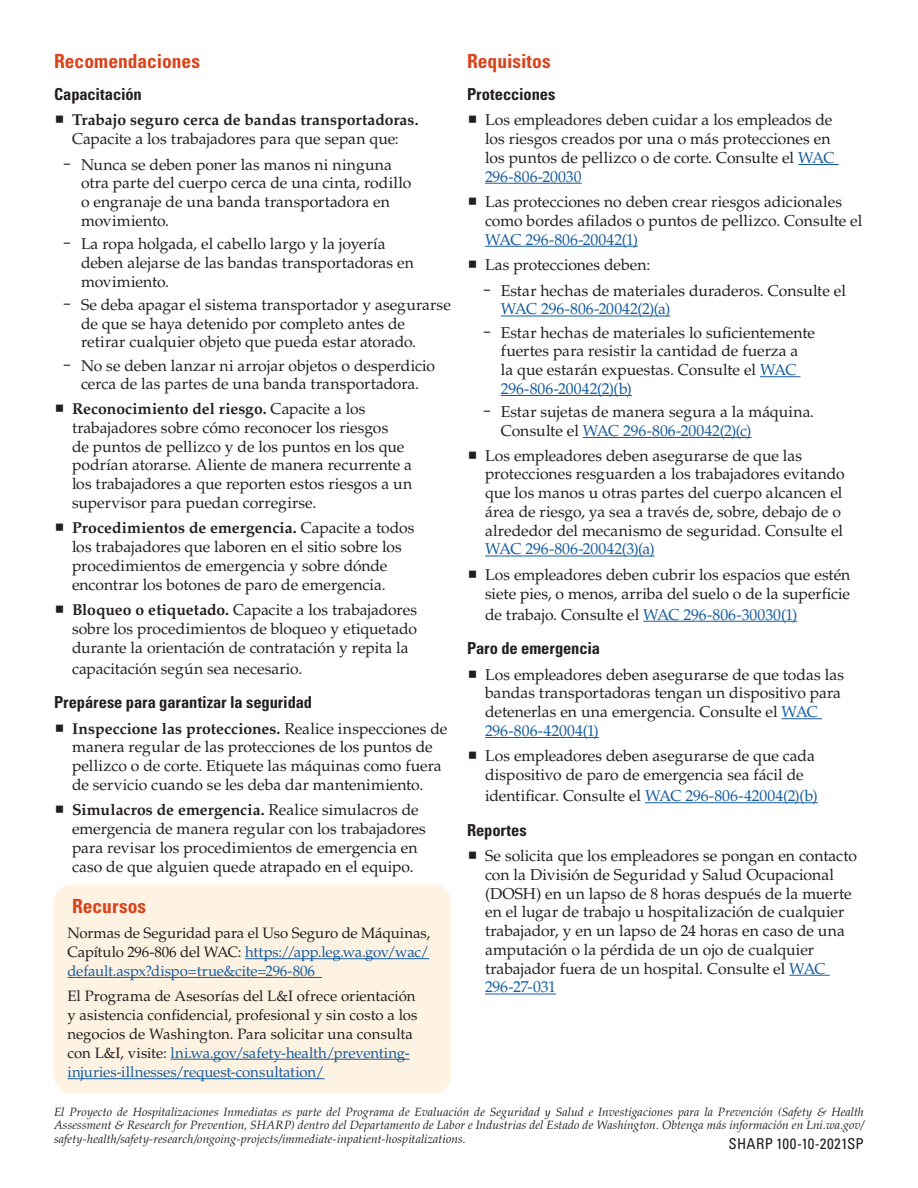
<style>
.page{position:relative;width:918px;height:1188px;background:#fff}
.page>*{position:absolute;margin:0;border:0;box-sizing:border-box;transform-origin:0 0}
.Body{font:700 condensed 19.5px "Univers LT Std";color:#d8441c}
.Headings_Base{font:700 condensed 19.5px "Univers LT Std";color:#d8441c}
.Body-2{font:700 condensed 16.5px "Univers LT Std";letter-spacing:-.005em;color:#231f20}
.Bulleted_List_-_11{font:15.75px/18.8px "Palatino LT Std";letter-spacing:-.005em;color:#231f20}
.Bulleted_List_Level{font:15.75px/18.8px "Palatino LT Std";color:#231f20}
.Bulleted_List_-_11-2{font:700 15.75px/18.8px "Palatino LT Std";color:#231f20}
.Headings_Base-2{font:15px/18.9px "Palatino LT Std";letter-spacing:-.005em;color:#231f20;text-align:justify}
.Publication_Number{font:condensed 15px "Univers LT Std";letter-spacing:.01em;color:#231f20}
.ADA_Statement{font:italic 12px/13.5px "Palatino LT Std";letter-spacing:.005em;color:#231f20;text-align:justify}
.s1{font-weight:400}
.s2{font-family:"Univers LT Std";font-size:14.4px}
.s3{font-weight:700}
.s4{color:#175d9e}
</style>
<div class="page">
<hr style="left:798px;top:164px;width:41px;height:1px;background:#175d9e">
<hr style="left:485px;top:183px;width:97px;height:1px;background:#175d9e">
<hr style="left:485px;top:246px;width:153px;height:1px;background:#175d9e">
<hr style="left:501px;top:316px;width:169px;height:1px;background:#175d9e">
<hr style="left:760px;top:376px;width:40px;height:1px;background:#175d9e">
<hr style="left:501px;top:395px;width:131px;height:1px;background:#175d9e">
<hr style="left:583px;top:437px;width:169px;height:1px;background:#175d9e">
<hr style="left:485px;top:556px;width:170px;height:1px;background:#175d9e">
<hr style="left:643px;top:621px;width:154px;height:1px;background:#175d9e">
<hr style="left:782px;top:718px;width:40px;height:1px;background:#175d9e">
<hr style="left:485px;top:737px;width:114px;height:1px;background:#175d9e">
<hr style="left:645px;top:802px;width:173px;height:1px;background:#175d9e">
<hr style="left:789px;top:975px;width:41px;height:1px;background:#175d9e">
<hr style="left:485px;top:994px;width:71px;height:1px;background:#175d9e">
<div style="left:54px;top:884px;width:397px;height:210px;background:#fef2e3;border-radius:18px"></div>
<hr style="left:245px;top:958px;width:184px;height:1px;background:#175d9e">
<hr style="left:68px;top:977px;width:254px;height:1px;background:#175d9e">
<hr style="left:171px;top:1059px;width:239px;height:1px;background:#175d9e">
<hr style="left:68px;top:1078px;width:257px;height:1px;background:#175d9e">
<p class="Body" style="left:54px;top:49px;width:148px">Recomendaciones</p>
<p class="Body-2" style="left:54px;top:84px;width:89px">Capacitación</p>
<p class="Bulleted_List_-_11-2" style="left:72px;top:111px;width:348px">Trabajo seguro cerca de bandas transportadoras.<br><span class="s1">Capacite a los trabajadores para que sepan que:</span></p>
<p class="Bulleted_List_Level" style="left:81px;top:155px;width:332px;text-indent:-18px"><span class="s2">-</span> Nunca se deben poner las manos ni ninguna otra parte del cuerpo cerca de una cinta, rodillo o engranaje de una banda transportadora en movimiento.</p>
<p class="Bulleted_List_Level" style="left:81px;top:235px;width:335px;text-indent:-18px"><span class="s2">-</span> La ropa holgada, el cabello largo y la joyería deben alejarse de las bandas transportadoras en movimiento.</p>
<p class="Bulleted_List_Level" style="left:81px;top:295px;width:371px;text-indent:-18px"><span class="s2">-</span> Se deba apagar el sistema transportador y asegurarse de que se haya detenido por completo antes de retirar cualquier objeto que pueda estar atorado.</p>
<p class="Bulleted_List_Level" style="left:63px;top:356px;width:374px;text-align:center"><span class="s2">-</span> No se deben lanzar ni arrojar objetos o desperdicio cerca de las partes de una banda transportadora.</p>
<p class="Bulleted_List_-_11" style="left:72px;top:400px;width:342px"><span class="s3">Reconocimiento del riesgo.</span> Capacite a los trabajadores sobre cómo reconocer los riesgos<br>de puntos de pellizco y de los puntos en los que podrían atorarse. Aliente de manera recurrente a los trabajadores a que reporten estos riesgos a un supervisor para puedan corregirse.</p>
<p class="Bulleted_List_-_11" style="left:72px;top:519px;width:344px"><span class="s3">Procedimientos de emergencia.</span> Capacite a todos los trabajadores que laboren en el sitio sobre los procedimientos de emergencia y sobre dónde encontrar los botones de paro de emergencia.</p>
<p class="Bulleted_List_-_11" style="left:72px;top:601px;width:347px;text-align:justify"><span class="s3">Bloqueo o etiquetado.</span> Capacite a los trabajadores sobre los procedimientos de bloqueo y etiquetado durante la orientación de contratación y repita la</p>
<p class="Bulleted_List_-_11" style="left:72px;top:659px;width:232px">capacitación según sea necesario.</p>
<p class="Body-2" style="left:54px;top:692px;width:260px">Prepárese para garantizar la seguridad</p>
<p class="Bulleted_List_-_11" style="left:72px;top:719px;width:377px"><span class="s3">Inspeccione las protecciones.</span> Realice inspecciones de manera regular de las protecciones de los puntos de pellizco o de corte. Etiquete las máquinas como fuera de servicio cuando se les deba dar mantenimiento.</p>
<p class="Bulleted_List_-_11" style="left:72px;top:801px;width:355px"><span class="s3">Simulacros de emergencia.</span> Realice simulacros de emergencia de manera regular con los trabajadores para revisar los procedimientos de emergencia en caso de que alguien quede atrapado en el equipo.</p>
<h3 class="Headings_Base" style="left:72px;top:894px;width:76px">Recursos</h3>
<h3 class="Headings_Base-2" style="left:68px;top:924px;width:364px">Normas de Seguridad para el Uso Seguro de Máquinas, Capítulo 296-806 del WAC: <span class="s4">https://app.leg.wa.gov/wac/ default.aspx?dispo=true&amp;cite=296-806</span></h3>
<h3 class="Headings_Base-2" style="left:68px;top:987px;width:352px;text-align:left">El Programa de Asesorías del L&amp;I ofrece orientación y asistencia confidencial, profesional y sin costo a los negocios de Washington. Para solicitar una consulta con L&amp;I, visite: <span class="s4">lni.wa.gov/safety-health/preventing&shy;injuries-illnesses/request-consultation/</span></h3>
<p class="Body" style="left:467px;top:49px;width:85px">Requisitos</p>
<p class="Body-2" style="left:467px;top:84px;width:90px">Protecciones</p>
<p class="Bulleted_List_-_11" style="left:485px;top:111px;width:351px">Los empleadores deben cuidar a los empleados de los riesgos creados por una o más protecciones en los puntos de pellizco o de corte. Consulte el <span class="s4">WAC 296-806-20030</span></p>
<p class="Bulleted_List_-_11" style="left:485px;top:193px;width:379px">Las protecciones no deben crear riesgos adicionales como bordes afilados o puntos de pellizco. Consulte el<br><span class="s4">WAC 296-806-20042(1)</span></p>
<p class="Bulleted_List_-_11" style="left:485px;top:256px;width:167px">Las protecciones deben:</p>
<p class="Bulleted_List_Level" style="left:501px;top:281px;width:347px;text-indent:-18px"><span class="s2">-</span> Estar hechas de materiales duraderos. Consulte el<br><span class="s4">WAC 296-806-20042(2)(a)</span></p>
<p class="Bulleted_List_Level" style="left:501px;top:323px;width:316px;text-indent:-18px"><span class="s2">-</span> Estar hechas de materiales lo suficientemente fuertes para resistir la cantidad de fuerza a<br>la que estarán expuestas. Consulte el <span class="s4">WAC 296-806-20042(2)(b)</span></p>
<p class="Bulleted_List_Level" style="left:501px;top:403px;width:315px;text-indent:-18px"><span class="s2">-</span> Estar sujetas de manera segura a la máquina.<br>Consulte el <span class="s4">WAC 296-806-20042(2)(c)</span></p>
<p class="Bulleted_List_-_11" style="left:485px;top:446px;width:361px">Los empleadores deben asegurarse de que las protecciones resguarden a los trabajadores evitando que los manos u otras partes del cuerpo alcancen el área de riesgo, ya sea a través de, sobre, debajo de o alrededor del mecanismo de seguridad. Consulte el <span class="s4">WAC 296-806-20042(3)(a)</span></p>
<p class="Bulleted_List_-_11" style="left:485px;top:565px;width:367px">Los empleadores deben cubrir los espacios que estén siete pies, o menos, arriba del suelo o de la superficie</p>
<p class="Bulleted_List_-_11" style="left:485px;top:605px;width:314px">de trabajo. Consulte el <span class="s4">WAC 296-806-30030(1)</span></p>
<p class="Body-2" style="left:467px;top:638px;width:135px">Paro de emergencia</p>
<p class="Bulleted_List_-_11" style="left:485px;top:665px;width:360px">Los empleadores deben asegurarse de que todas las bandas transportadoras tengan un dispositivo para detenerlas en una emergencia. Consulte el <span class="s4">WAC 296-806-42004(1)</span></p>
<p class="Bulleted_List_-_11" style="left:485px;top:747px;width:331px">Los empleadores deben asegurarse de que cada dispositivo de paro de emergencia sea fácil de</p>
<p class="Bulleted_List_-_11" style="left:485px;top:787px;width:334px">identificar. Consulte el <span class="s4">WAC 296-806-42004(2)(b)</span></p>
<p class="Body-2" style="left:467px;top:820px;width:61px">Reportes</p>
<p class="Bulleted_List_-_11" style="left:485px;top:847px;width:373px">Se solicita que los empleadores se pongan en contacto con la División de Seguridad y Salud Ocupacional (DOSH) en un lapso de 8 horas después de la muerte en el lugar de trabajo u hospitalización de cualquier trabajador, y en un lapso de 24 horas en caso de una amputación o la pérdida de un ojo de cualquier trabajador fuera de un hospital. Consulte el <span class="s4">WAC 296-27-031</span></p>
<p class="ADA_Statement" style="left:54px;top:1105px;width:811px">El Proyecto de Hospitalizaciones Inmediatas es parte del Programa de Evaluación de Seguridad y Salud e Investigaciones para la Prevención (Safety &amp; Health Assessment &amp; Research for Prevention, SHARP) dentro del Departamento de Labor e Industrias del Estado de Washington. Obtenga más información en Lni.wa.gov/ safety-health/safety-research/ongoing-projects/immediate-inpatient-hospitalizations.</p>
<p class="Publication_Number" style="left:729px;top:1134px;width:137px">SHARP 100-10-2021SP</p>
</div>
